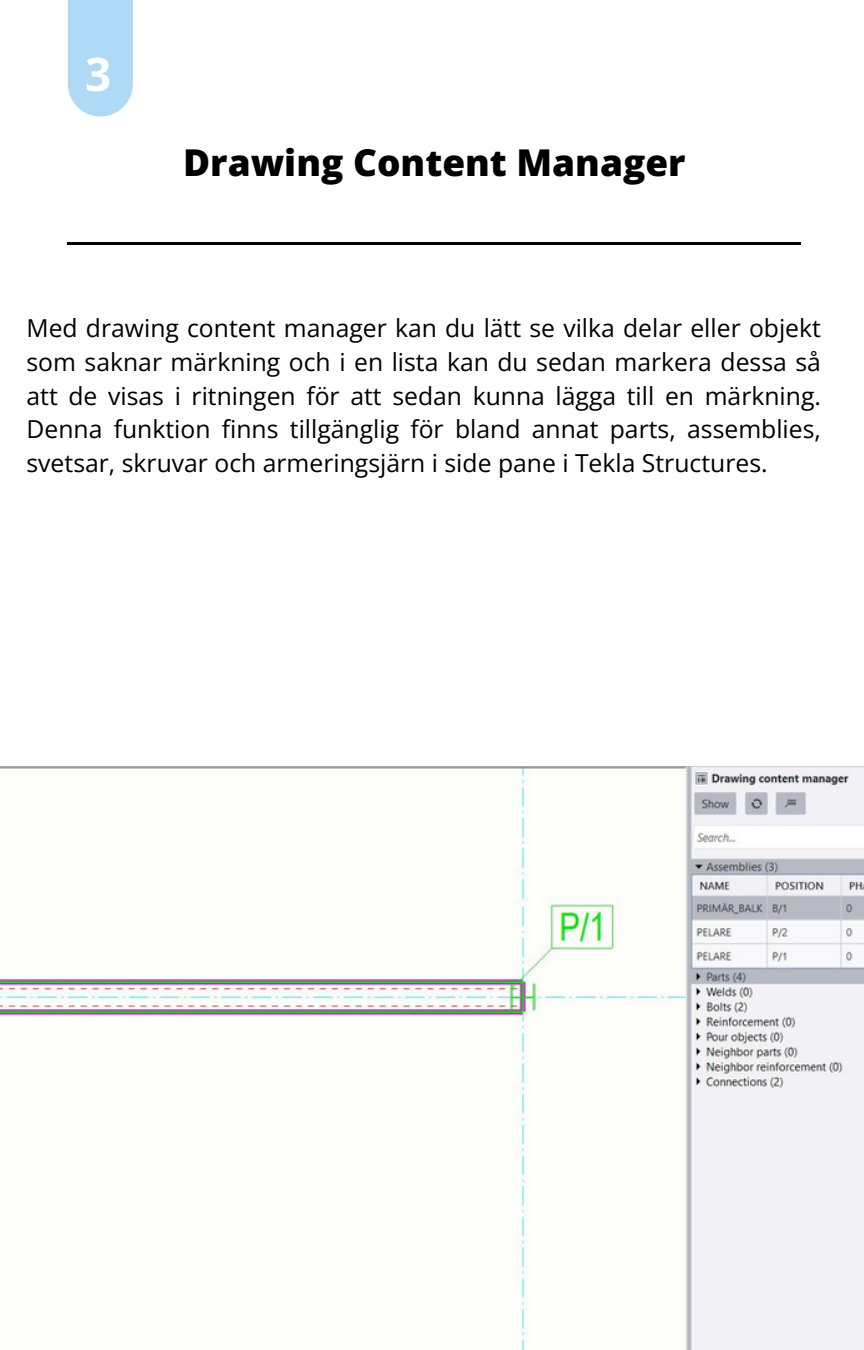
<style>
.page{position:relative;width:864px;height:1350px;background:#fff}
.page>*{position:absolute;margin:0;border:0;box-sizing:border-box;transform-origin:0 0}
.t1{font:700 45.9px "Open Sans";color:#fff}
.t2{font:800 36.9px "Open Sans";color:#000}
.t3{font:24.75px/33.8px "Open Sans";color:#000;text-align:justify}
</style>
<div class="page">
<img style="left:0;top:767px;width:864px;height:583px">
<svg style="left:68px;top:0;width:65px;height:116px;background:#b3dbf4"></svg>
<hr style="left:68px;top:243px;width:733px;height:2px;background:#000">
<h1 class="t1" style="left:85px;top:42px;width:28px">3</h1>
<p class="t2" style="left:183px;top:137px;width:504px">Drawing Content Manager</p>
<p class="t3" style="left:27px;top:311px;width:796px">Med drawing content manager kan du lätt se vilka delar eller objekt som saknar märkning och i en lista kan du sedan markera dessa så att de visas i ritningen för att sedan kunna lägga till en märkning.<br>Denna funktion finns tillgänglig för bland annat parts, assemblies, svetsar, skruvar och armeringsjärn i side pane i Tekla Structures.</p>
</div>
